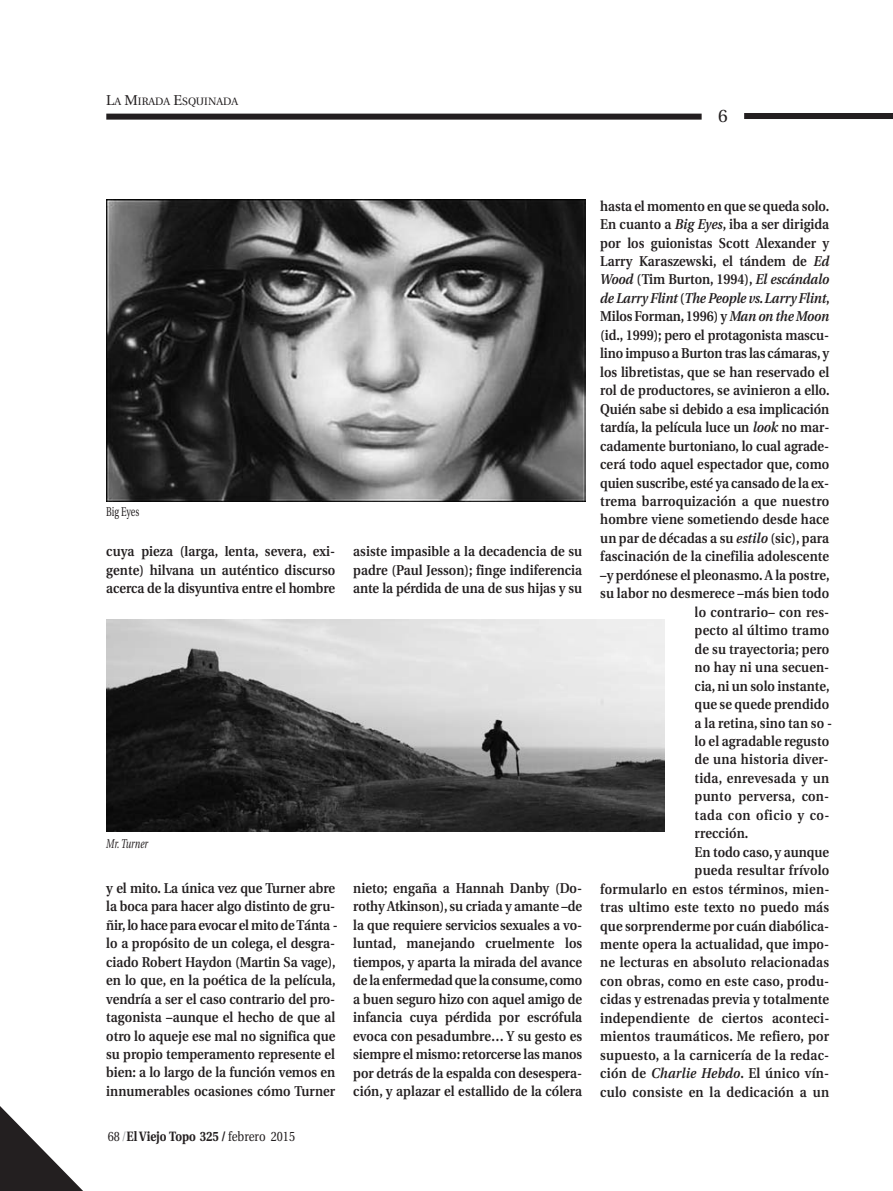
<style>
.page{position:relative;width:893px;height:1191px;background:#fff}
.page>*{position:absolute;margin:0;border:0;box-sizing:border-box;transform-origin:0 0}
.t1{font:18px "Utopia";color:#231f20}
.t2{font:600 14.25px/18.5px "Utopia";letter-spacing:.005em;color:#231f20;text-align:justify;scale:.9 1}
.t3{font:italic 600 14.25px "Utopia";letter-spacing:-.01em;color:#231f20;scale:.9 1}
.t4{font:600 14.25px "Utopia";letter-spacing:.04em;color:#231f20;scale:.9 1}
.t5{font:700 13.5px "Utopia";color:#231f20;scale:.85 1}
.t6{font:italic 12.75px "Utopia";color:#231f20;scale:.7 1}
.t7{font:12.75px "Utopia";letter-spacing:-.005em;color:#231f20;scale:.7 1}
.t8{font:10.65px "Utopia";color:#231f20}
.s1{font-size:14.25px}
.s2{font-weight:400}
.s3{font-weight:400;color:#9d9fa2}
.s4{font-style:italic}
.s5{font-style:normal}
</style>
<div class="page">
<div style="left:106px;top:114px;width:596px;height:6px;background:#231f20"></div>
<div style="left:744px;top:113px;width:149px;height:6px;background:#231f20"></div>
<svg style="left:0;top:1106px;width:83px;height:85px"></svg>
<img style="left:106px;top:200px;width:480px;height:301px">
<img style="left:106px;top:619px;width:558px;height:212px">
<p class="t8" style="left:106px;top:97px;width:133px"><span class="s1">L</span>A <span class="s1">M</span>IRADA <span class="s1">E</span>SQUINADA</p>
<p class="t1" style="left:718px;top:108px;width:11px">6</p>
<p class="t7" style="left:106px;top:507px;width:49px">Big Eyes</p>
<p class="t2" style="left:106px;top:543px;width:256px">cuya pieza (larga, lenta, severa, exi&shy;gente) hilvana un auténtico discurso acerca de la disyuntiva entre el hombre</p>
<p class="t2" style="left:353px;top:543px;width:256px">asiste impasible a la decadencia de su padre (Paul Jesson); finge indiferencia ante la pérdida de una de sus hijas y su</p>
<p class="t6" style="left:106px;top:838px;width:61px">Mr. Turner</p>
<p class="t2" style="left:106px;top:880px;width:259px;text-align:left">y el mito. La única vez que Turner abre la boca para hacer algo distinto de gru&shy;ñir, lo hace para evocar el mito de Tánta - lo a propósito de un colega, el des gra&shy;ciado Robert Haydon (Martin Sa vage), en lo que, en la poética de la película, vendría a ser el caso contrario del pro&shy;tagonista –aunque el hecho de que al otro lo aqueje ese mal no significa que su propio temperamento represente el bien: a lo largo de la función vemos en innumerables ocasiones cómo Turner</p>
<p class="t5" style="left:108px;top:1130px;width:222px"><span class="s2">68</span><span class="s3">/</span>El Viejo Topo 325 / <span class="s2">febrero 2015</span></p>
<p class="t2" style="left:353px;top:880px;width:256px">nieto; engaña a Hannah Danby (Do&shy;rothy Atkinson), su criada y amante –de la que requiere servicios sexuales a vo&shy;luntad, manejando cruelmente los tiempos, y aparta la mirada del avance de la enfermedad que la consume, como a buen seguro hizo con aquel amigo de infancia cuya pérdida por escrófula evoca con pesadumbre… Y su gesto es siempre el mismo: retorcerse las manos por detrás de la espalda con desespera&shy;ción, y aplazar el estallido de la cólera</p>
<p class="t2" style="left:600px;top:198px;width:256px">hasta el momento en que se queda solo.</p>
<p class="t2" style="left:600px;top:216px;width:256px">En cuanto a <span class="s4">Big Eyes</span>, iba a ser dirigida</p>
<p class="t2" style="left:600px;top:235px;width:256px">por los guionistas Scott Alexander y</p>
<p class="t2" style="left:600px;top:253px;width:256px">Larry Karaszewski, el tándem de <span class="s4">Ed</span></p>
<p class="t2" style="left:600px;top:271px;width:256px"><span class="s4">Wood</span> (Tim Burton, 1994), <span class="s4">El escándalo</span></p>
<p class="t3" style="left:600px;top:292px;width:256px">de Larry Flint <span class="s5">(</span>The People vs. Larry Flint<span class="s5">,</span></p>
<p class="t2" style="left:600px;top:308px;width:256px">Milos Forman, 1996) y <span class="s4">Man on the Moon</span></p>
<p class="t2" style="left:600px;top:327px;width:256px">(id., 1999); pero el protagonista mascu-</p>
<p class="t2" style="left:600px;top:345px;width:256px">lino impuso a Burton tras las cámaras, y</p>
<p class="t2" style="left:600px;top:364px;width:256px">los libretistas, que se han reservado el</p>
<p class="t2" style="left:600px;top:382px;width:256px">rol de productores, se avinieron a ello.</p>
<p class="t2" style="left:600px;top:401px;width:256px">Quién sabe si debido a esa implicación</p>
<p class="t2" style="left:600px;top:419px;width:256px">tardía, la película luce un <span class="s4">look</span> no mar-</p>
<p class="t2" style="left:600px;top:438px;width:256px">cadamente burtoniano, lo cual agrade-</p>
<p class="t2" style="left:600px;top:456px;width:256px">cerá todo aquel espectador que, como</p>
<p class="t2" style="left:600px;top:474px;width:256px">quien suscribe, esté ya cansado de la ex-</p>
<p class="t2" style="left:600px;top:493px;width:256px">trema barroquización a que nuestro</p>
<p class="t2" style="left:600px;top:511px;width:256px">hombre viene sometiendo desde hace</p>
<p class="t2" style="left:600px;top:530px;width:256px">un par de décadas a su <span class="s4">estilo</span> (sic), para</p>
<p class="t2" style="left:600px;top:548px;width:256px">fascinación de la cinefilia adolescente</p>
<p class="t2" style="left:600px;top:567px;width:256px">–y perdónese el pleonasmo. A la postre,</p>
<p class="t2" style="left:600px;top:585px;width:256px">su labor no desmerece –más bien todo</p>
<p class="t2" style="left:695px;top:604px;width:151px">lo contrario– con res-</p>
<p class="t2" style="left:695px;top:622px;width:151px">pecto al último tramo</p>
<p class="t2" style="left:695px;top:641px;width:151px">de su trayectoria; pero</p>
<p class="t2" style="left:695px;top:659px;width:151px">no hay ni una secuen-</p>
<p class="t2" style="left:695px;top:677px;width:152px">cia, ni un solo instante,</p>
<p class="t2" style="left:695px;top:696px;width:151px">que se quede prendido</p>
<p class="t2" style="left:695px;top:714px;width:154px">a la retina, sino tan so -</p>
<p class="t2" style="left:695px;top:733px;width:151px">lo el agradable regusto</p>
<p class="t2" style="left:695px;top:751px;width:150px">de una historia diver-</p>
<p class="t2" style="left:695px;top:770px;width:151px">tida, enrevesada y un</p>
<p class="t2" style="left:695px;top:788px;width:151px">punto perversa, con-</p>
<p class="t4" style="left:695px;top:809px;width:151px">tada con oficio y co -</p>
<p class="t2" style="left:695px;top:825px;width:61px">rrec ción.</p>
<p class="t2" style="left:695px;top:844px;width:151px">En todo caso, y aunque</p>
<p class="t2" style="left:695px;top:862px;width:151px">pueda resultar frívolo</p>
<p class="t2" style="left:600px;top:880px;width:256px">formularlo en estos tér mi nos, mien-</p>
<p class="t2" style="left:600px;top:899px;width:256px">tras ultimo este texto no puedo más</p>
<p class="t2" style="left:600px;top:917px;width:256px">que sorprenderme por cuán diabólica-</p>
<p class="t2" style="left:600px;top:936px;width:256px">mente opera la actualidad, que impo -</p>
<p class="t2" style="left:600px;top:954px;width:256px">ne lecturas en ab soluto relacio nadas</p>
<p class="t2" style="left:600px;top:973px;width:256px">con obras, como en este caso, pro du -</p>
<p class="t2" style="left:600px;top:991px;width:256px">cidas y estrenadas previa y to talmente</p>
<p class="t2" style="left:600px;top:1010px;width:256px">independiente de ciertos aconteci-</p>
<p class="t2" style="left:600px;top:1028px;width:256px">mientos traumáticos. Me refie ro, por</p>
<p class="t2" style="left:600px;top:1047px;width:256px">supuesto, a la carnicería de la redac-</p>
<p class="t2" style="left:600px;top:1065px;width:256px">ción de <span class="s4">Charlie Hebdo</span>. El único vín-</p>
<p class="t2" style="left:600px;top:1083px;width:256px">culo consiste en la de dicación a un</p>
</div>
